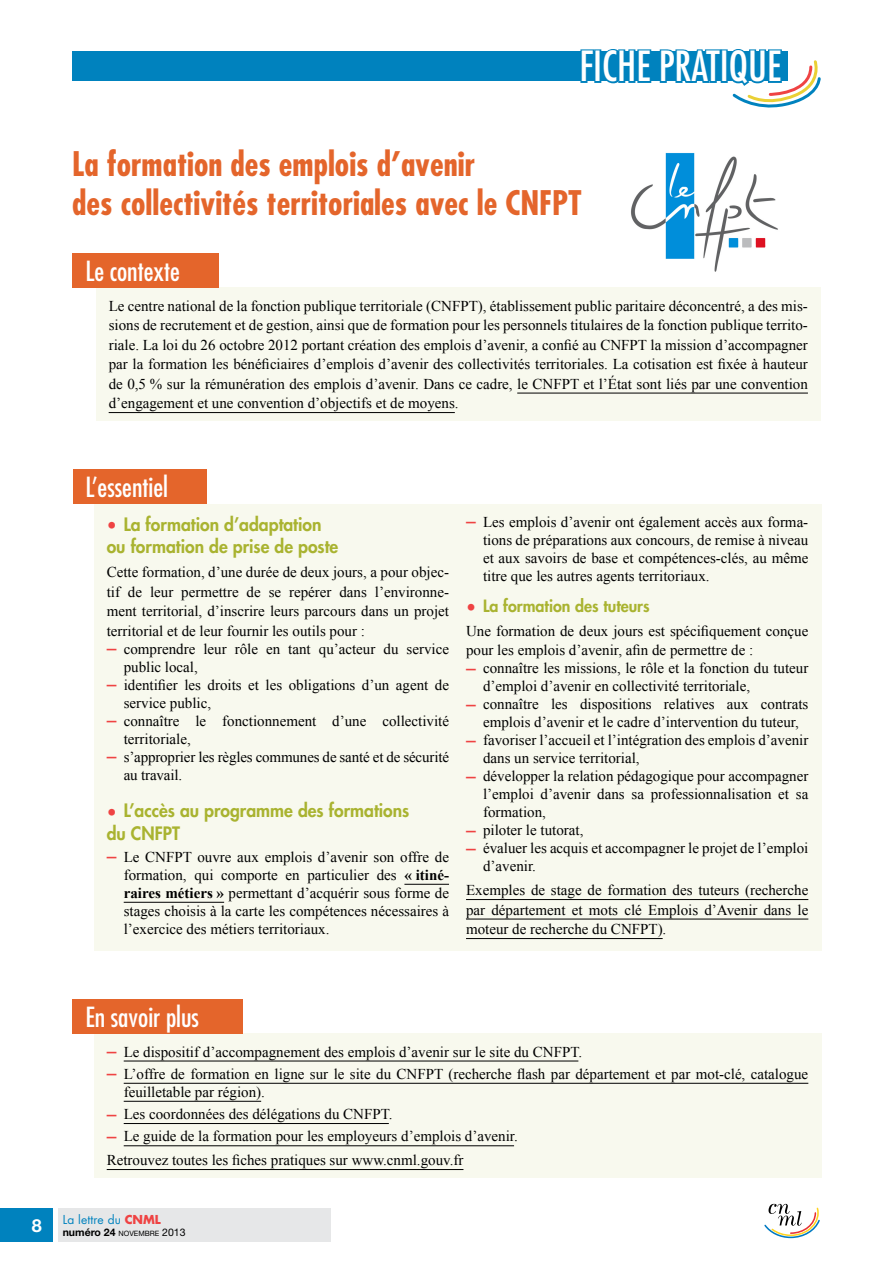
<style>
.page{position:relative;width:893px;height:1263px;background:#fff}
.page>*{position:absolute;margin:0;border:0;box-sizing:border-box;transform-origin:0 0}
.t1{font:condensed 40.5px "Futura";color:#fff}
.t2{font:700 condensed 33px/39px "Futura";color:#e4652b}
.t3{font:condensed 27px "Futura";color:#fff}
.t4{font:800 18px/22.5px "Futura";color:#a9b330}
.t5{font:800 16.5px "Futura";color:#a9b330}
.t6{font:15px/18px "Times New Roman";color:#000}
.t7{font:12px "Futura";letter-spacing:.01em;color:#0082be}
.t8{font:700 10.5px "Helvetica Neue";color:#000}
.s1{color:#ef4343}
.s2{font-family:"Helvetica Neue";font-size:19.5px;color:#ef4343}
.s3{font-weight:700}
.s4{font-size:18px;color:#ef4343}
.s5{font-weight:700;color:#ef4343}
.s6{font-weight:400;font-size:7.35px}
.s7{font-weight:400}
</style>
<div class="page">
<div style="left:72px;top:51px;width:715px;height:29px;background:#0082be"></div>
<div style="left:0;top:1209px;width:53px;height:33px;background:#0082be"></div>
<div style="left:58px;top:1209px;width:273px;height:33px;background:#e6e7e8"></div>
<svg style="left:764px;top:1204px;width:56px;height:35px"></svg>
<div style="left:96px;top:287px;width:725px;height:134px;background:#f8f9ee"></div>
<hr style="left:517px;top:393px;width:291px;height:1px;background:#000">
<hr style="left:109px;top:412px;width:346px;height:1px;background:#000">
<div style="left:73px;top:253px;width:146px;height:34px;background:#e4652b"></div>
<div style="left:94px;top:1033px;width:727px;height:145px;background:#f8f9ee"></div>
<hr style="left:124px;top:1061px;width:454px;height:1px;background:#000">
<hr style="left:124px;top:1083px;width:684px;height:1px;background:#000">
<hr style="left:124px;top:1101px;width:137px;height:1px;background:#000">
<hr style="left:124px;top:1123px;width:265px;height:1px;background:#000">
<hr style="left:124px;top:1145px;width:390px;height:1px;background:#000">
<hr style="left:107px;top:1169px;width:356px;height:1px;background:#000">
<div style="left:73px;top:999px;width:170px;height:34px;background:#e4652b"></div>
<div style="left:94px;top:504px;width:727px;height:446px;background:#f8f9ee"></div>
<hr style="left:404px;top:884px;width:45px;height:1px;background:#000">
<hr style="left:124px;top:902px;width:100px;height:1px;background:#000">
<hr style="left:466px;top:899px;width:342px;height:1px;background:#000">
<hr style="left:466px;top:919px;width:342px;height:1px;background:#000">
<hr style="left:466px;top:938px;width:197px;height:1px;background:#000">
<div style="left:73px;top:470px;width:134px;height:34px;background:#e4652b"></div>
<svg style="left:579px;top:49px;width:242px;height:59px"></svg>
<img style="left:631px;top:152px;width:147px;height:120px">
<h1 class="t1" style="left:579px;top:42px;width:203px">FICHE PRATIQUE</h1>
<h2 class="t2" style="left:72px;top:145px;width:511px">La formation des emplois d’avenir<br>des collectivités territoriales avec le CNFPT</h2>
<h3 class="t3" style="left:85px;top:255px;width:96px">Le contexte</h3>
<p class="t6" style="left:109px;top:296px;width:701px;line-height:19.5px;text-align:justify">Le centre national de la fonction publique territoriale (CNFPT), établissement public paritaire déconcentré, a des mis&shy;sions de recrutement et de gestion, ainsi que de formation pour les personnels titulaires de la fonction publique territo&shy;riale. La loi du 26 octobre 2012 portant création des emplois d’avenir, a confié au CNFPT la mission d’accompagner par la formation les bénéficiaires d’emplois d’avenir des collectivités territoriales. La cotisation est fixée à hauteur de 0,5 % sur la rémunération des emplois d’avenir. Dans ce cadre, le CNFPT et l’État sont liés par une convention d’engagement et une convention d’objectifs et de moyens.</p>
<h3 class="t3" style="left:85px;top:471px;width:84px">L’essentiel</h3>
<p class="t4" style="left:107px;top:513px;width:233px"><span class="s1">•</span> La formation d’adaptation ou formation de prise de poste</p>
<p class="t6" style="left:107px;top:562px;width:344px;line-height:19.5px;text-align:justify">Cette formation, d’une durée de deux jours, a pour objec&shy;tif de leur permettre de se repérer dans l’environne&shy;ment territorial, d’inscrire leurs parcours dans un projet territorial et de leur fournir les outils pour :</p>
<p class="t6" style="left:124px;top:639px;width:327px;text-indent:-17px"><span class="s2">–</span> comprendre leur rôle en tant qu’acteur du service public local,</p>
<p class="t6" style="left:124px;top:675px;width:327px;text-indent:-17px"><span class="s2">–</span> identifier les droits et les obligations d’un agent de service public,</p>
<p class="t6" style="left:124px;top:711px;width:327px;text-indent:-17px"><span class="s2">–</span> connaître le fonctionnement d’une collectivité territoriale,</p>
<p class="t6" style="left:124px;top:747px;width:327px;text-indent:-17px"><span class="s2">–</span> s’approprier les règles communes de santé et de sécurité au travail.</p>
<p class="t4" style="left:107px;top:799px;width:304px"><span class="s1">•</span> L’accès au programme des formations du CNFPT</p>
<p class="t6" style="left:124px;top:847px;width:327px;text-align:justify;text-indent:-17px"><span class="s2">–</span> Le CNFPT ouvre aux emplois d’avenir son offre de formation, qui comporte en particulier des <span class="s3">« itiné&shy;raires métiers »</span> permettant d’acquérir sous forme de stages choisis à la carte les compétences nécessaires à l’exercice des métiers territoriaux.</p>
<p class="t6" style="left:483px;top:513px;width:327px;text-align:justify;text-indent:-17px"><span class="s2">–</span> Les emplois d’avenir ont également accès aux forma&shy;tions de préparations aux concours, de remise à niveau et aux savoirs de base et compétences-clés, au même titre que les autres agents territoriaux.</p>
<p class="t5" style="left:466px;top:595px;width:185px"><span class="s4">•</span> La formation des tuteurs</p>
<p class="t6" style="left:466px;top:621px;width:344px;line-height:19.5px">Une formation de deux jours est spécifiquement conçue pour les emplois d’avenir, afin de permettre de :</p>
<p class="t6" style="left:483px;top:659px;width:327px;text-indent:-17px"><span class="s2">–</span> connaître les missions, le rôle et la fonction du tuteur d’emploi d’avenir en collectivité territoriale,</p>
<p class="t6" style="left:466px;top:695px;width:344px;text-align:center"><span class="s2">–</span> connaître les dispositions relatives aux contrats emplois d’avenir et le cadre d’intervention du tuteur,</p>
<p class="t6" style="left:483px;top:731px;width:327px;text-indent:-17px"><span class="s2">–</span> favoriser l’accueil et l’intégration des emplois d’avenir dans un service territorial,</p>
<p class="t6" style="left:483px;top:767px;width:327px;text-align:justify;text-indent:-17px"><span class="s2">–</span> développer la relation pédagogique pour accompagner l’emploi d’avenir dans sa professionnalisation et sa formation,</p>
<p class="t6" style="left:466px;top:821px;width:119px"><span class="s2">–</span> piloter le tutorat,</p>
<p class="t6" style="left:483px;top:839px;width:327px;text-indent:-17px"><span class="s2">–</span> évaluer les acquis et accompagner le projet de l’emploi d’avenir.</p>
<p class="t6" style="left:466px;top:880px;width:344px;line-height:19.5px;text-align:justify">Exemples de stage de formation des tuteurs (recherche par département et mots clé Emplois d’Avenir dans le moteur de recherche du CNFPT).</p>
<h3 class="t3" style="left:85px;top:1001px;width:115px">En savoir plus</h3>
<p class="t6" style="left:107px;top:1042px;width:477px"><span class="s2">–</span> Le dispositif d’accompagnement des emplois d’avenir sur le site du CNFPT.</p>
<p class="t6" style="left:124px;top:1064px;width:686px;text-indent:-17px"><span class="s2">–</span> L’offre de formation en ligne sur le site du CNFPT (recherche flash par département et par mot-clé, catalogue feuilletable par région).</p>
<p class="t6" style="left:107px;top:1105px;width:287px"><span class="s2">–</span> Les coordonnées des délégations du CNFPT.</p>
<p class="t6" style="left:107px;top:1124px;width:413px;line-height:23.7px"><span class="s2">–</span> Le guide de la formation pour les employeurs d’emplois d’avenir.<br>Retrouvez toutes les fiches pratiques sur www.cnml.gouv.fr</p>
<p class="t7" style="left:63px;top:1211px;width:100px">La lettre du <span class="s5">CNML</span></p>
<p class="t8" style="left:32px;top:1226px;width:155px"><sup>8</sup> numéro 24 <span class="s6">NOVEMBRE</span> <span class="s7">2013</span></p>
</div>
